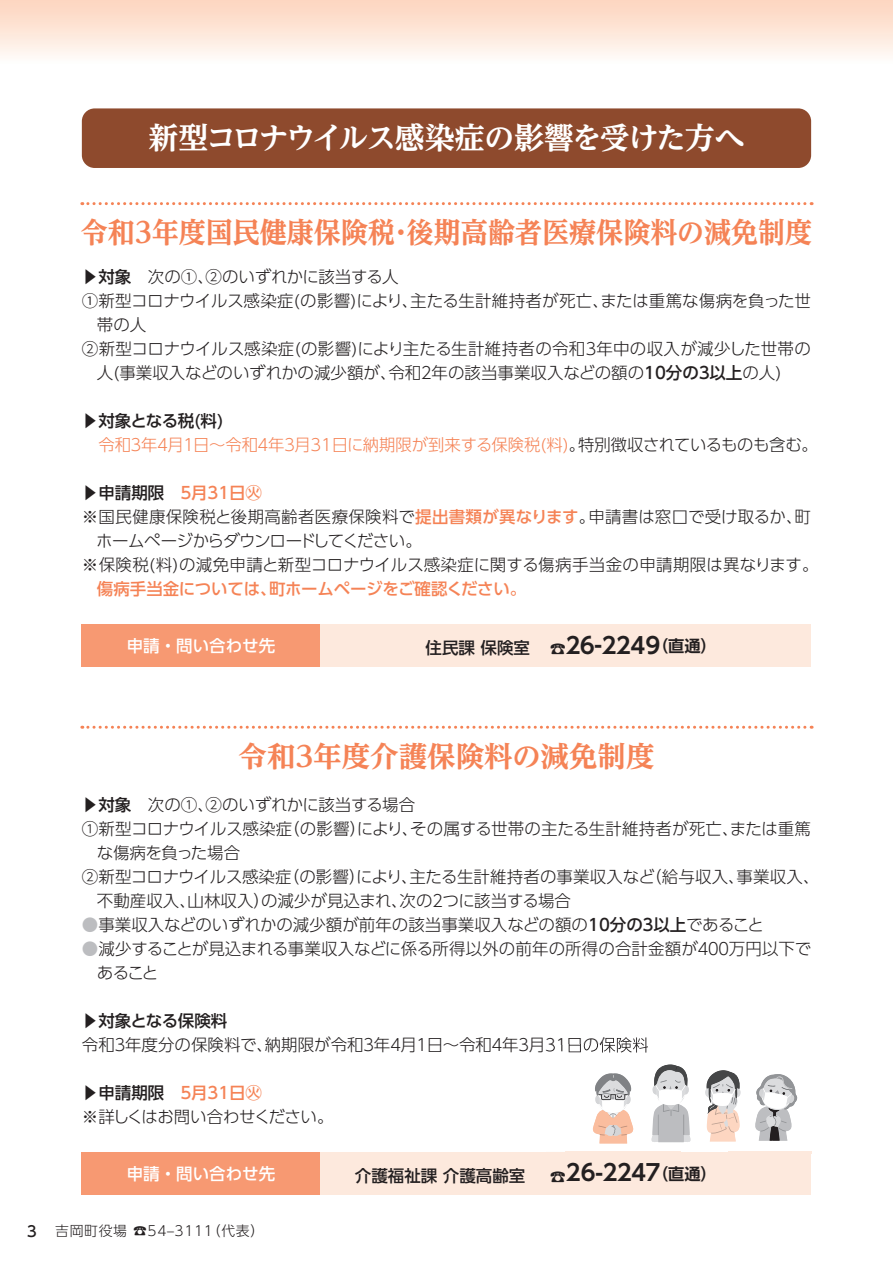
<style>
.page{position:relative;width:893px;height:1263px;background:#fff}
.page>*{position:absolute;margin:0;border:0;box-sizing:border-box;transform-origin:0 0}
.t1{font:700 expanded 30px "UD Reimin Pro";letter-spacing:-.06em;color:#fff}
.t2{font:700 expanded 28.5px "UD Reimin Pro";color:#f58356;scale:.95 1}
.t3{font:700 expanded 28.5px "UD Reimin Pro";color:#f58356}
.t4{font:700 22.5px "UD Shin Go Pr 6 De";letter-spacing:-.365em;color:#231f20}
.t5{font:300 16.5px/24px "UD Shin Go Pr 6";color:#231f20}
.t6{font:300 16.5px "UD Shin Go Pr 6";letter-spacing:.02em;color:#231f20}
.t7{font:300 16.5px/24px "UD Shin Go Pr 6";letter-spacing:-.02em;color:#f58356}
.t8{font:500 16.5px "UD Shin Go Pr 6";letter-spacing:-.015em;color:#f58356}
.t9{font:300 16.5px/24px "UD Shin Go Pr 6";letter-spacing:-.03em;color:#231f20}
.t10{font:300 16.5px "UD Shin Go Pr 6";letter-spacing:-.045em;color:#231f20}
.t11{font:500 16.5px "UD Shin Go Pr 6";color:#fff}
.t12{font:500 16.5px "UD Shin Go Pr 6";color:#231f20}
.t13{font:300 16.5px "UD Shin Go Pr 6";letter-spacing:-.025em;color:#231f20}
.t14{font:500 16.5px "UD Shin Go Pr 6";letter-spacing:-.03em;color:#231f20}
.t15{font:300 13.8px "UD Shin Go Pro";letter-spacing:.05em;color:#231f20}
.s1{font-weight:500}
.s2{font-family:"Koz Go Pr 6 N";font-weight:400}
.s3{font-weight:500;color:#231f20}
.s4{color:#231f20}
.s5{font-weight:500;color:#f58356}
.s6{font-family:"UD Shin Go Pr 6";font-weight:500;font-size:16.5px}
.s7{font-size:16.2px}
.s8{color:#bcbdc0}
.s9{font-weight:500;font-size:14.85px}
</style>
<div class="page">
<div style="left:0;top:0;width:893px;height:64px;background:linear-gradient(to bottom,#fdd3bc,#fefcfa)"></div>
<svg style="left:82px;top:202px;width:730px;height:3px"></svg>
<div style="left:82px;top:624px;width:729px;height:42px;background:#fde9dd"></div>
<div style="left:82px;top:624px;width:238px;height:42px;background:#f79972"></div>
<svg style="left:82px;top:726px;width:730px;height:3px"></svg>
<div style="left:82px;top:1152px;width:729px;height:42px;background:#fde9dd"></div>
<div style="left:82px;top:1152px;width:238px;height:42px;background:#f79972"></div>
<div style="left:82px;top:108px;width:729px;height:60px;background:#8e4a2d;border-radius:13px"></div>
<img style="left:604px;top:1037px;width:20px;height:8px">
<img style="left:624px;top:1037px;width:23px;height:8px">
<img style="left:546px;top:1045px;width:57px;height:8px">
<img style="left:660px;top:1151px;width:20px;height:1px">
<img style="left:566px;top:1143px;width:94px;height:9px">
<img style="left:604px;top:1045px;width:20px;height:8px">
<img style="left:604px;top:1143px;width:47px;height:4px">
<img style="left:624px;top:1045px;width:27px;height:101px">
<svg style="left:593px;top:1072px;width:41px;height:71px"></svg>
<svg style="left:755px;top:1074px;width:43px;height:67px"></svg>
<svg style="left:651px;top:1064px;width:40px;height:86px"></svg>
<img style="left:673px;top:1089px;width:7px;height:16px">
<svg style="left:705px;top:1070px;width:36px;height:72px"></svg>
<h1 class="t1" style="left:148px;top:113px;width:598px">新型コロナウイルス感染症の影響を受けた方へ</h1>
<h2 class="t2" style="left:81px;top:209px;width:771px">令和３年度国民健康保険税・後期高齢者医療保険料の減免制度</h2>
<p class="t5" style="left:82px;top:264px;width:318px"><span class="s1">▶対象</span>　次の<span class="s2">①</span>、②のいずれかに該当する人</p>
<p class="t5" style="left:82px;top:288px;width:731px"><span class="s2">①</span>新型コロナウイルス感染症(の影響)により、主たる生計維持者が死亡、または重篤な傷病を負った世</p>
<p class="t5" style="left:97px;top:312px;width:51px">帯の人</p>
<p class="t6" style="left:82px;top:336px;width:731px">②新型コロナウイルス感染症(の影響)により主たる生計維持者の令和３年中の収入が減少した世帯の</p>
<p class="t5" style="left:97px;top:361px;width:686px">人(事業収入などのいずれかの減少額が、令和２年の該当事業収入などの額の<span class="s1">10分の３以上</span>の人)</p>
<p class="t7" style="left:98px;top:409px;width:721px;text-indent:-17px"><span class="s3">▶対象となる税(料)<br></span>令和３年４月１日～令和４年３月31日に納期限が到来する保険税(料)<span class="s4">。特別徴収されているものも含む。</span></p>
<p class="t8" style="left:82px;top:480px;width:181px"><span class="s4">▶申請期限</span> ５月31日㊋</p>
<p class="t6" style="left:82px;top:504px;width:731px">※国民健康保険税と後期高齢者医療保険料で<span class="s5">提出書類が異なります</span>。申請書は窓口で受け取るか、町</p>
<p class="t10" style="left:96px;top:528px;width:327px">ホームページからダウンロードしてください。</p>
<p class="t5" style="left:82px;top:552px;width:738px">※保険税(料)の減免申請と新型コロナウイルス感染症に関する傷病手当金の申請期限は異なります。</p>
<p class="t8" style="left:97px;top:576px;width:431px">傷病手当金については、町ホームページをご確認ください。</p>
<p class="t11" style="left:127px;top:633px;width:150px">申請・問い合わせ先</p>
<h3 class="t4" style="left:426px;top:627px;width:293px"><span class="s6">住民課保険室</span> <span class="s7">☎</span>２６-２２49<span class="s7">（直通）</span></h3>
<h2 class="t3" style="left:239px;top:732px;width:418px">令和３年度介護保険料の減免制度</h2>
<p class="t5" style="left:82px;top:792px;width:335px"><span class="s1">▶対象</span>　次の①、②のいずれかに該当する場合</p>
<p class="t5" style="left:82px;top:816px;width:731px">①新型コロナウイルス感染症（の影響）により、その属する世帯の主たる生計維持者が死亡、または重篤</p>
<p class="t13" style="left:97px;top:839px;width:145px">な傷病を負った場合</p>
<p class="t5" style="left:82px;top:864px;width:739px">②新型コロナウイルス感染症（の影響）により、主たる生計維持者の事業収入など（給与収入、事業収入、</p>
<p class="t5" style="left:97px;top:888px;width:476px">不動産収入、山林収入）の減少が見込まれ、次の２つに該当する場合</p>
<p class="t5" style="left:82px;top:912px;width:684px"><span class="s8">●</span>事業収入などのいずれかの減少額が前年の該当事業収入などの額の<span class="s1">10分の３以上</span>であること</p>
<p class="t5" style="left:97px;top:936px;width:716px;text-indent:-15px"><span class="s8">●</span>減少することが見込まれる事業収入などに係る所得以外の前年の所得の合計金額が４００万円以下であること</p>
<p class="t14" style="left:82px;top:1008px;width:147px">▶対象となる保険料</p>
<p class="t5" style="left:82px;top:1032px;width:568px">令和３年度分の保険料で、納期限が令和３年４月１日～令和４年３月31日の保険料</p>
<p class="t9" style="left:82px;top:1080px;width:253px"><span class="s1">▶申請期限　</span><span class="s5">５月31日㊋<br></span>※詳しくはお問い合わせください。</p>
<p class="t11" style="left:127px;top:1161px;width:150px">申請・問い合わせ先</p>
<p class="t12" style="left:355px;top:1162px;width:172px">介護福祉課介護高齢室</p>
<h3 class="t4" style="left:550px;top:1154px;width:169px"><sub>☎</sub>26-２２４７<span class="s7">（直通）</span></h3>
<p class="t15" style="left:24px;top:1220px;width:241px"><span class="s9">３</span> 吉岡町役場 ☎54—3111（代表）</p>
</div>
